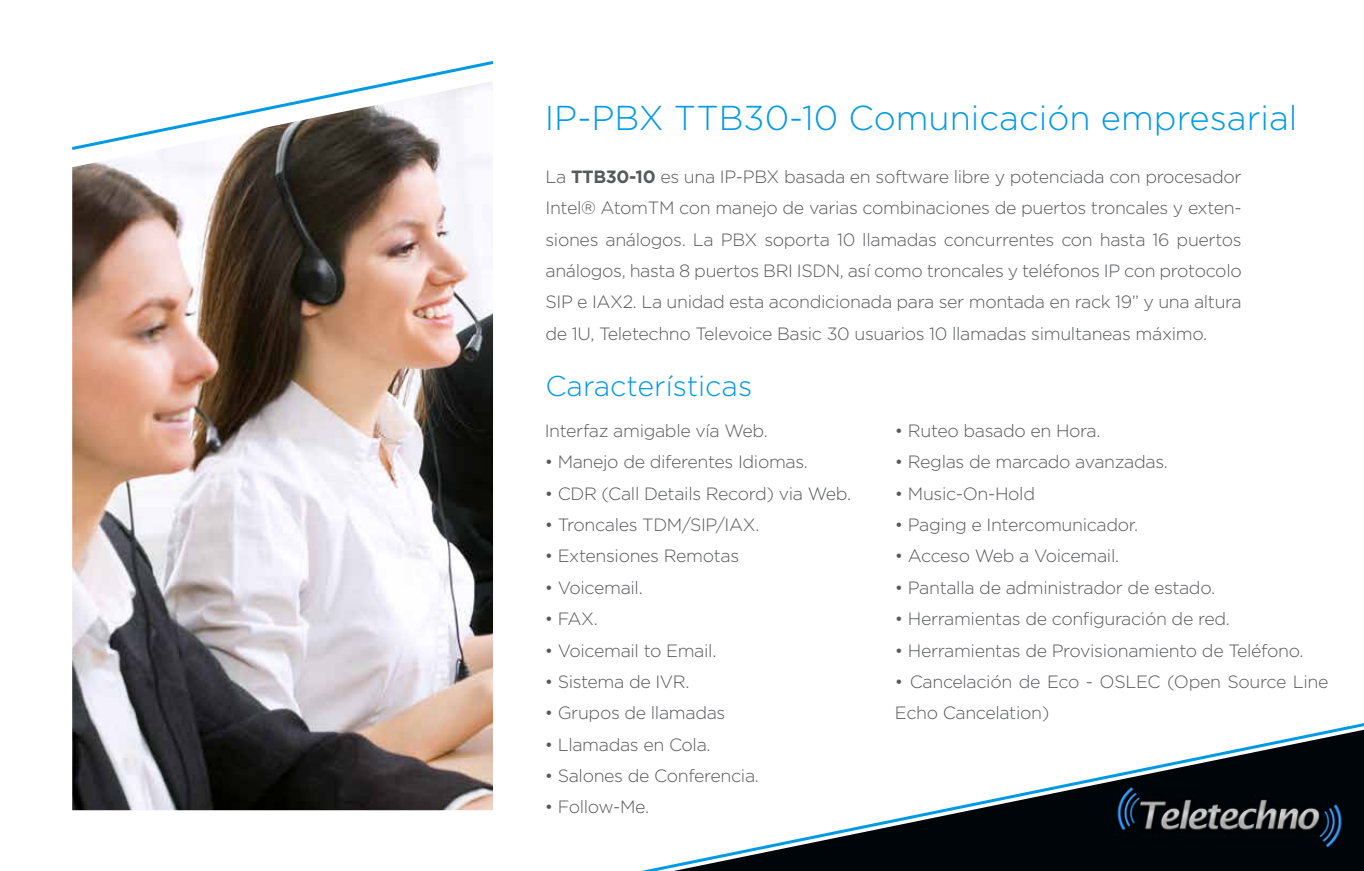
<style>
.page{position:relative;width:1364px;height:871px;background:#fff}
.page>*{position:absolute;margin:0;border:0;box-sizing:border-box;transform-origin:0 0}
.t1{font:300 34.5px "Gotham";color:#009ae3}
.t2{font:300 28.65px "Gotham";color:#009ae3}
.t3{font:300 17.85px/31.3px "Gotham";letter-spacing:-.02em;color:#58595b;text-align:justify}
.s1{font-weight:700}
</style>
<div class="page">
<svg style="left:641px;top:723px;width:723px;height:148px"></svg>
<img style="left:1115px;top:785px;width:229px;height:66px">
<img style="left:72px;top:152px;width:421px;height:658px">
<svg style="left:72px;top:61px;width:422px;height:91px"></svg>
<h1 class="t1" style="left:545px;top:99px;width:754px">IP-PBX TTB30-10 Comunicación empresarial</h1>
<p class="t3" style="left:545px;top:161px;width:698px">La <span class="s1">TTB30-10</span> es una IP-PBX basada en software libre y potenciada con procesador Intel® AtomTM con manejo de varias combinaciones de puertos troncales y exten&shy;siones análogos. La PBX soporta 10 llamadas concurrentes con hasta 16 puertos análogos, hasta 8 puertos BRI ISDN, así como troncales y teléfonos IP con protocolo SIP e IAX2. La unidad esta acondicionada para ser montada en rack 19” y una altura de 1U, Teletechno Televoice Basic 30 usuarios 10 llamadas simultaneas máximo.</p>
<h2 class="t2" style="left:545px;top:370px;width:208px">Características</h2>
<p class="t3" style="left:545px;top:415px;width:225px">Interfaz amigable vía Web.</p>
<p class="t3" style="left:545px;top:446px;width:265px">• Manejo de diferentes Idiomas.</p>
<p class="t3" style="left:545px;top:477px;width:308px">• CDR (Call Details Record) via Web.</p>
<p class="t3" style="left:545px;top:509px;width:216px">• Troncales TDM/SIP/IAX.</p>
<p class="t3" style="left:545px;top:540px;width:196px">• Extensiones Remotas</p>
<p class="t3" style="left:545px;top:572px;width:100px">• Voicemail.</p>
<p class="t3" style="left:545px;top:603px;width:55px">• FAX.</p>
<p class="t3" style="left:545px;top:634px;width:173px">• Voicemail to Email.</p>
<p class="t3" style="left:545px;top:666px;width:146px">• Sistema de IVR.</p>
<p class="t3" style="left:545px;top:697px;width:182px">• Grupos de llamadas</p>
<p class="t3" style="left:545px;top:728px;width:167px">• Llamadas en Cola.</p>
<p class="t3" style="left:545px;top:760px;width:216px">• Salones de Conferencia.</p>
<p class="t3" style="left:545px;top:791px;width:106px">• Follow-Me.</p>
<p class="t3" style="left:895px;top:415px;width:207px">• Ruteo basado en Hora.</p>
<p class="t3" style="left:895px;top:446px;width:274px">• Reglas de marcado avanzadas.</p>
<p class="t3" style="left:895px;top:477px;width:142px">• Music-On-Hold</p>
<p class="t3" style="left:895px;top:509px;width:245px">• Paging e Intercomunicador.</p>
<p class="t3" style="left:895px;top:540px;width:226px">• Acceso Web a Voicemail.</p>
<p class="t3" style="left:895px;top:572px;width:322px">• Pantalla de administrador de estado.</p>
<p class="t3" style="left:895px;top:603px;width:336px">• Herramientas de configuración de red.</p>
<p class="t3" style="left:895px;top:634px;width:410px">• Herramientas de Provisionamiento de Teléfono.</p>
<p class="t3" style="left:895px;top:666px;width:435px">• Cancelación de Eco - OSLEC (Open Source Line<br>Echo Cancelation)</p>
</div>
